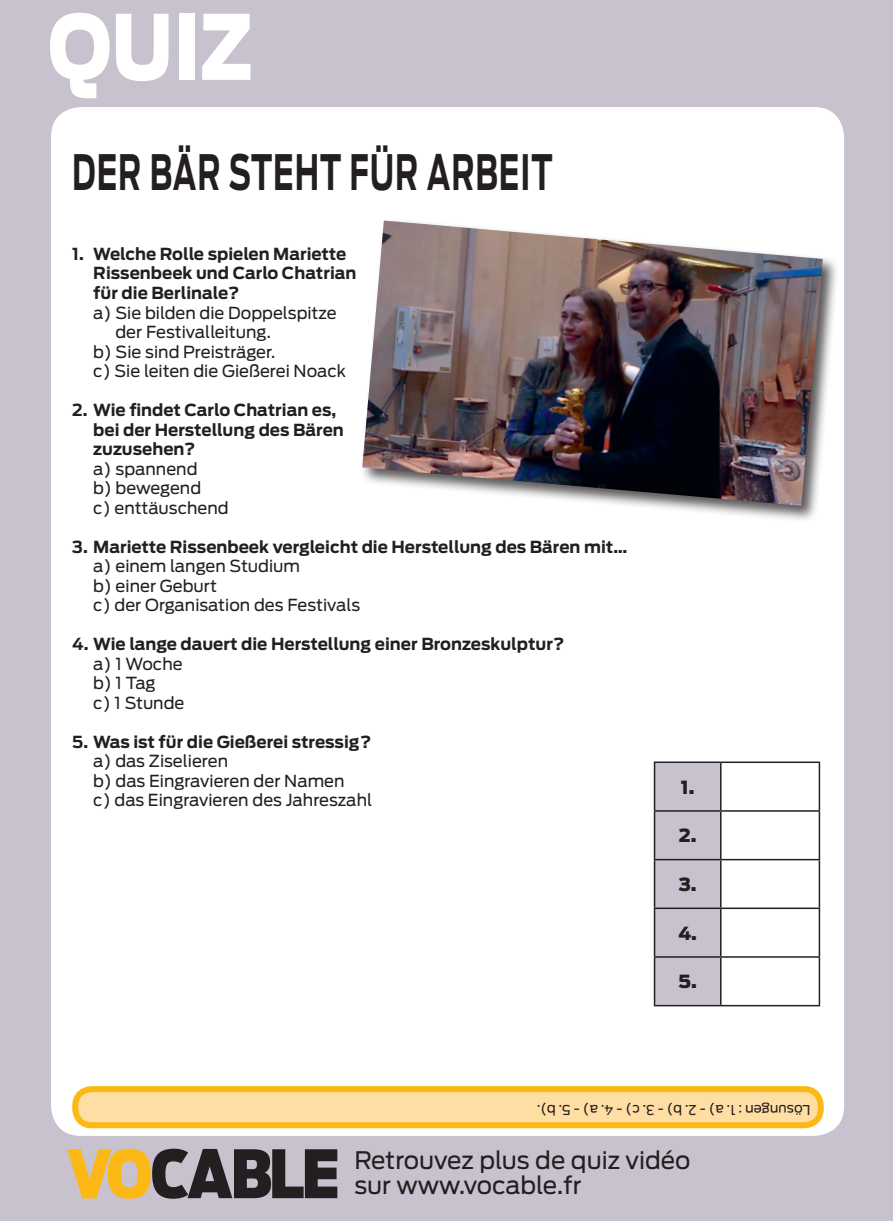
<style>
.page{position:relative;width:893px;height:1221px;background:#fff}
.page>*{position:absolute;margin:0;border:0;box-sizing:border-box;transform-origin:0 0}
.t1{font:900 89.1px "Antenna";color:#fff;scale:.83 1}
.t2{font:700 48.45px "Antenna";letter-spacing:.03em;color:#231f20;scale:.62 1}
.t3{font:24px/25.5px "Antenna";color:#231f20}
.t4{font:900 18px "Antenna";color:#231f20}
.t5{font:16.5px/19.5px "Antenna";color:#231f20}
.t6{font:700 16.5px/19.5px "Antenna";color:#231f20}
.t7{font:13.5px "Antenna";color:#231f20}
</style>
<div class="page">
<div style="left:0;top:0;width:893px;height:1220px;background:#c8c2cf"></div>
<div style="left:51px;top:107px;width:793px;height:1028px;background:#fff;border-radius:30px"></div>
<svg style="left:67px;top:1148px;width:270px;height:50px"></svg>
<div style="left:75px;top:1089px;width:746px;height:36px;background:#ffdea4;border-radius:16px"></div>
<div style="left:72px;top:1086px;width:752px;height:42px;border:6px solid #fcb814;border-radius:16px"></div>
<div style="left:360px;top:218px;width:480px;height:305px;background:#231f20;opacity:.75"></div>
<img style="left:362px;top:220px;width:461px;height:286px">
<div style="left:655px;top:763px;width:65px;height:241px;background:#c8c2cf"></div>
<hr style="left:654px;top:761px;width:67px;height:2px;background:#231f20">
<hr style="left:654px;top:763px;width:1px;height:47px;background:#231f20">
<hr style="left:721px;top:761px;width:99px;height:2px;background:#231f20">
<hr style="left:720px;top:763px;width:1px;height:47px;background:#231f20">
<hr style="left:819px;top:763px;width:1px;height:47px;background:#231f20">
<hr style="left:654px;top:810px;width:67px;height:1px;background:#231f20">
<hr style="left:654px;top:811px;width:1px;height:47px;background:#231f20">
<hr style="left:721px;top:810px;width:99px;height:1px;background:#231f20">
<hr style="left:720px;top:811px;width:1px;height:47px;background:#231f20">
<hr style="left:819px;top:811px;width:1px;height:47px;background:#231f20">
<hr style="left:654px;top:858px;width:67px;height:2px;background:#231f20">
<hr style="left:654px;top:860px;width:1px;height:47px;background:#231f20">
<hr style="left:721px;top:858px;width:99px;height:2px;background:#231f20">
<hr style="left:720px;top:860px;width:1px;height:47px;background:#231f20">
<hr style="left:819px;top:860px;width:1px;height:47px;background:#231f20">
<hr style="left:654px;top:907px;width:67px;height:2px;background:#231f20">
<hr style="left:654px;top:909px;width:1px;height:47px;background:#231f20">
<hr style="left:721px;top:907px;width:99px;height:2px;background:#231f20">
<hr style="left:720px;top:909px;width:1px;height:47px;background:#231f20">
<hr style="left:819px;top:909px;width:1px;height:47px;background:#231f20">
<hr style="left:654px;top:956px;width:67px;height:1px;background:#231f20">
<hr style="left:654px;top:957px;width:1px;height:47px;background:#231f20">
<hr style="left:721px;top:956px;width:99px;height:1px;background:#231f20">
<hr style="left:720px;top:957px;width:1px;height:47px;background:#231f20">
<hr style="left:819px;top:957px;width:1px;height:47px;background:#231f20">
<hr style="left:654px;top:1004px;width:67px;height:2px;background:#231f20">
<hr style="left:721px;top:1004px;width:99px;height:2px;background:#231f20">
<h1 class="t1" style="left:48px;top:-6px;width:248px">QUIZ</h1>
<h2 class="t2" style="left:72px;top:143px;width:776px">DER BÄR STEHT FÜR ARBEIT</h2>
<p class="t6" style="left:93px;top:244px;width:265px;text-indent:-21px">1. Welche Rolle spielen Mariette<br>Rissenbeek und Carlo Chatrian für die Berlinale?</p>
<p class="t5" style="left:93px;top:303px;width:245px">a) Sie bilden die Doppelspitze</p>
<p class="t5" style="left:115px;top:322px;width:157px">der Festivalleitung.</p>
<p class="t5" style="left:93px;top:342px;width:184px">b) Sie sind Preisträger.</p>
<p class="t5" style="left:93px;top:361px;width:254px">c) Sie leiten die Gießerei Noack</p>
<p class="t6" style="left:93px;top:400px;width:252px;text-indent:-21px">2. Wie findet Carlo Chatrian es, bei der Herstellung des Bären zuzusehen?</p>
<p class="t5" style="left:93px;top:459px;width:137px">a) spannend<br>b) bewegend<br>c) enttäuschend</p>
<p class="t6" style="left:72px;top:537px;width:556px">3. Mariette Rissenbeek vergleicht die Herstellung des Bären mit…</p>
<p class="t5" style="left:93px;top:556px;width:268px">a) einem langen Studium<br>b) einer Geburt<br>c) der Organisation des Festivals</p>
<p class="t6" style="left:72px;top:634px;width:494px">4. Wie lange dauert die Herstellung einer Bronzeskulptur?</p>
<p class="t5" style="left:93px;top:654px;width:93px">a) 1 Woche b) 1 Tag<br>c) 1 Stunde</p>
<p class="t6" style="left:72px;top:732px;width:300px">5. Was ist für die Gießerei stressig?</p>
<p class="t5" style="left:93px;top:751px;width:280px">a) das Ziselieren<br>b) das Eingravieren der Namen<br>c) das Eingravieren des Jahreszahl</p>
<p class="t4" style="left:681px;top:776px;width:15px">1.</p>
<p class="t4" style="left:679px;top:825px;width:19px">2.</p>
<p class="t4" style="left:679px;top:873px;width:19px">3.</p>
<p class="t4" style="left:678px;top:922px;width:20px">4.</p>
<p class="t4" style="left:679px;top:971px;width:20px">5.</p>
<p class="t7" style="left:810px;top:1117px;width:275px;rotate:-180deg">Lösungen : 1. a) - 2. b) - 3. c) - 4. a) - 5. b).</p>
<h3 class="t3" style="left:354px;top:1147px;width:338px">Retrouvez plus de quiz vidéo sur www.vocable.fr</h3>
</div>
